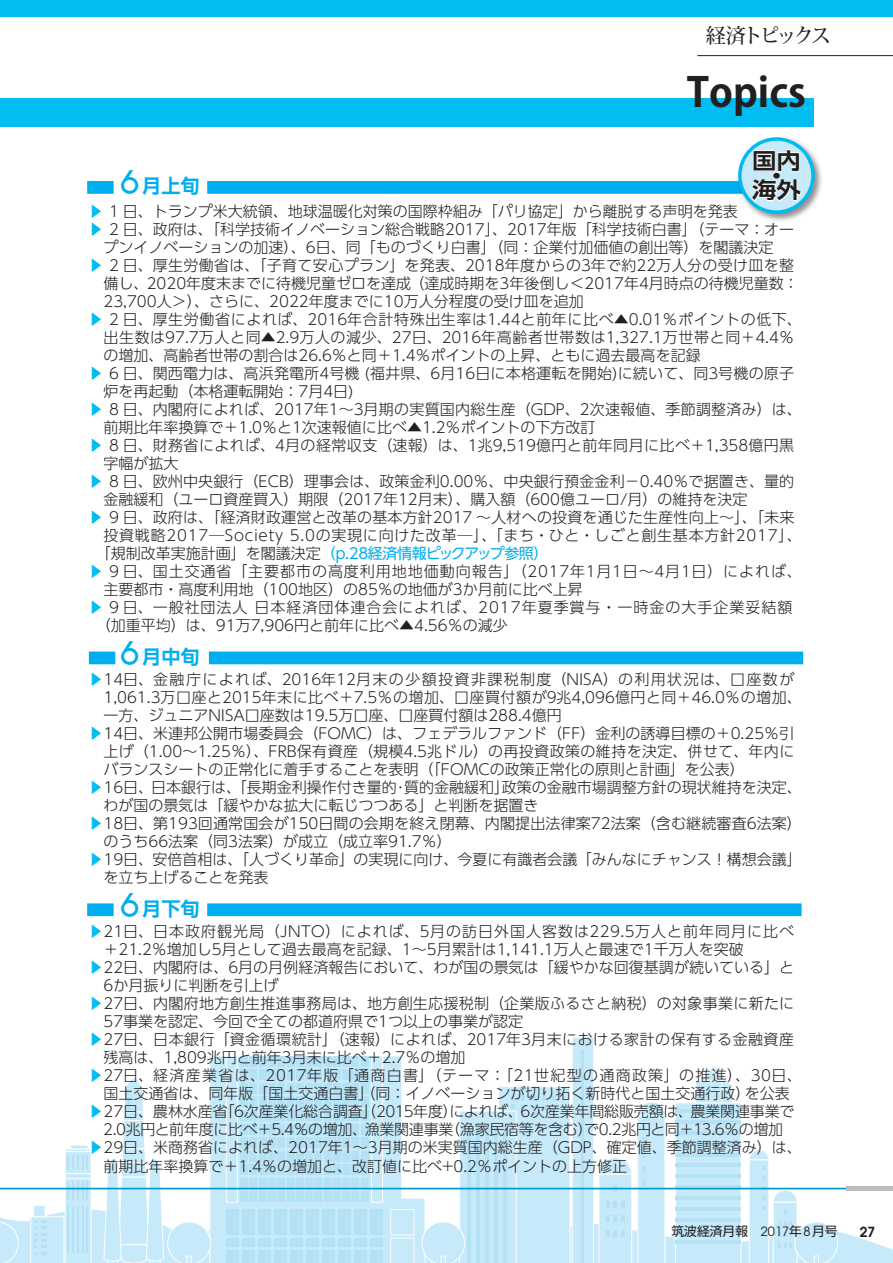
<style>
.page{position:relative;width:893px;height:1263px;background:#fff}
.page>*{position:absolute;margin:0;border:0;box-sizing:border-box;transform-origin:0 0}
.t1{font:700 40.35px "Koz Go Pro";color:#231f20}
.t2{font:700 22.05px "UD Shin Go Pro De";color:#231f20;scale:1.11 1}
.t3{font:500 20.25px "Koz Min Pro";letter-spacing:-.155em;color:#231f20}
.t4{font:700 19.2px "UD Shin Go Pro De";color:#00aeef}
.t5{font:300 15px "UD Shin Go Pro";color:#231f20}
.t6{font:300 15px "UD Shin Go Pro";letter-spacing:.065em;color:#231f20}
.t7{font:300 15px "UD Shin Go Pro";letter-spacing:.04em;color:#231f20}
.t8{font:300 15px "UD Shin Go Pro";letter-spacing:.035em;color:#231f20}
.t9{font:300 15px "UD Shin Go Pro";letter-spacing:.03em;color:#231f20}
.t10{font:300 15px "UD Shin Go Pro";letter-spacing:-.02em;color:#231f20}
.t11{font:300 15px "UD Shin Go Pro";letter-spacing:.05em;color:#231f20}
.t12{font:300 15px "UD Shin Go Pro";letter-spacing:.085em;color:#231f20}
.t13{font:300 15px "UD Shin Go Pro";letter-spacing:.025em;color:#231f20}
.t14{font:300 15px "UD Shin Go Pro";letter-spacing:.095em;color:#231f20}
.t15{font:300 15px "UD Shin Go Pro";letter-spacing:.02em;color:#231f20}
.t16{font:15px "UD Shin Go Pro";letter-spacing:-.025em;color:#00aeef}
.t17{font:700 13.8px "Avian";color:#231f20}
.t18{font:12.75px "UD Shin Go Pro";color:#231f20}
.s1{font-family:"Businko";font-weight:400;font-size:31.95px}
.s2{color:#01bdf2}
.s3{font-weight:300;color:#231f20}
.s4{font-family:"Avian"}
</style>
<div class="page">
<svg style="left:0;top:1187px;width:893px;height:76px"></svg>
<svg style="left:72px;top:1147px;width:14px;height:2px"></svg>
<div style="left:70px;top:1145px;width:18px;height:20px;border:1px solid #fff"></div>
<svg style="left:0;top:1221px;width:19px;height:42px"></svg>
<svg style="left:30px;top:1149px;width:61px;height:114px"></svg>
<hr style="left:67px;top:1206px;width:2px;height:47px;background:#b5e1f5">
<hr style="left:72px;top:1206px;width:2px;height:47px;background:#b5e1f5">
<hr style="left:77px;top:1206px;width:1px;height:47px;background:#b5e1f5">
<hr style="left:82px;top:1206px;width:1px;height:47px;background:#b5e1f5">
<hr style="left:87px;top:1206px;width:1px;height:47px;background:#b5e1f5">
<svg style="left:103px;top:1037px;width:563px;height:226px"></svg>
<svg style="left:675px;top:1066px;width:66px;height:197px"></svg>
<svg style="left:748px;top:1150px;width:90px;height:113px"></svg>
<div style="left:0;top:98px;width:814px;height:29px;background:#01bdf2"></div>
<svg style="left:87px;top:903px;width:714px;height:13px"></svg>
<img style="left:757px;top:157px;width:65px;height:64px">
<svg style="left:87px;top:137px;width:728px;height:77px"></svg>
<svg style="left:89px;top:651px;width:714px;height:13px"></svg>
<hr style="left:0;top:1188px;width:893px;height:1px;background:#0099d1">
<div style="left:846px;top:1186px;width:47px;height:5px;background:#bcbdc0"></div>
<div style="left:0;top:0;width:893px;height:17px;background:#01bdf2"></div>
<hr style="left:697px;top:55px;width:196px;height:1px;background:#231f20">
<h3 class="t3" style="left:706px;top:21px;width:127px">経済トピックス</h3>
<h1 class="t1" style="left:687px;top:66px;width:121px">Topics</h1>
<h2 class="t2" style="left:752px;top:142px;width:46px">国内</h2>
<h2 class="t2" style="left:764px;top:157px;width:24px">・</h2>
<p class="t4" style="left:120px;top:171px;width:81px"><span class="s1">6</span> 月上旬</p>
<h2 class="t2" style="left:752px;top:172px;width:46px">海外</h2>
<p class="t5" style="left:88px;top:199px;width:651px"><span class="s2">▶</span> 1 日、トランプ米大統領、地球温暖化対策の国際枠組み「パリ協定」から離脱する声明を発表</p>
<p class="t5" style="left:88px;top:217px;width:707px"><span class="s2">▶</span> 2 日、政府は、「科学技術イノベーション総合戦略2017」、2017年版「科学技術白書」（テーマ：オー</p>
<p class="t5" style="left:103px;top:235px;width:671px">プンイノベーションの加速）、6日、同「ものづくり白書」（同：企業付加価値の創出等）を閣議決定</p>
<p class="t13" style="left:88px;top:253px;width:707px"><span class="s2">▶</span> 2 日、厚生労働省は、「子育て安心プラン」を発表、2018年度からの3年で約22万人分の受け皿を整</p>
<p class="t5" style="left:103px;top:271px;width:697px">備し、2020年度末までに待機児童ゼロを達成（達成時期を3年後倒し＜2017年4月時点の待機児童数：</p>
<p class="t5" style="left:103px;top:289px;width:482px">23,700人＞）、さらに、2022年度までに10万人分程度の受け皿を追加</p>
<p class="t7" style="left:88px;top:307px;width:715px"><span class="s2">▶</span> 2 日、厚生労働省によれば、2016年合計特殊出生率は1.44と前年に比べ▲0.01％ポイントの低下、</p>
<p class="t7" style="left:103px;top:325px;width:692px">出生数は97.7万人と同▲2.9万人の減少、27日、2016年高齢者世帯数は1,327.1万世帯と同＋4.4％</p>
<p class="t5" style="left:103px;top:343px;width:599px">の増加、高齢者世帯の割合は26.6％と同＋1.4％ポイントの上昇、ともに過去最高を記録</p>
<p class="t5" style="left:88px;top:361px;width:707px"><span class="s2">▶</span> 6 日、関西電力は、高浜発電所4号機 (福井県、6月16日に本格運転を開始)に続いて、同3号機の原子</p>
<p class="t5" style="left:103px;top:379px;width:252px">炉を再起動（本格運転開始：7月4日)</p>
<p class="t5" style="left:88px;top:397px;width:715px"><span class="s2">▶</span> 8 日、内閣府によれば、2017年1～3月期の実質国内総生産（GDP、2次速報値、季節調整済み）は、</p>
<p class="t5" style="left:103px;top:415px;width:494px">前期比年率換算で＋1.0％と1次速報値に比べ▲1.2％ポイントの下方改訂</p>
<p class="t9" style="left:88px;top:433px;width:707px"><span class="s2">▶</span> 8 日、財務省によれば、4月の経常収支（速報）は、1兆9,519億円と前年同月に比べ＋1,358億円黒</p>
<p class="t5" style="left:103px;top:451px;width:76px">字幅が拡大</p>
<p class="t5" style="left:88px;top:469px;width:707px"><span class="s2">▶</span> 8 日、欧州中央銀行（ECB）理事会は、政策金利0.00％、中央銀行預金金利－0.40％で据置き、量的</p>
<p class="t5" style="left:103px;top:487px;width:646px">金融緩和（ユーロ資産買入）期限（2017年12月末）、購入額（600億ユーロ/月）の維持を決定</p>
<p class="t5" style="left:88px;top:505px;width:707px"><span class="s2">▶</span> 9 日、政府は、「経済財政運営と改革の基本方針2017 ～人材への投資を通じた生産性向上～」、「未来</p>
<p class="t11" style="left:103px;top:523px;width:700px">投資戦略2017─Society 5.0の実現に向けた改革─」、「まち・ひと・しごと創生基本方針2017」、</p>
<p class="t16" style="left:96px;top:541px;width:454px"><span class="s3">「規制改革実施計画」を閣議決定</span>（ｐ.28経済情報ピックアップ参照）</p>
<p class="t6" style="left:88px;top:559px;width:715px"><span class="s2">▶</span> 9 日、国土交通省「主要都市の高度利用地地価動向報告」（2017年1月1日～4月1日）によれば、</p>
<p class="t5" style="left:103px;top:577px;width:481px">主要都市・高度利用地（100地区）の85％の地価が3か月前に比べ上昇</p>
<p class="t6" style="left:88px;top:595px;width:705px"><span class="s2">▶</span> 9 日、一般社団法人 日本経済団体連合会によれば、2017年夏季賞与・一時金の大手企業妥結額</p>
<p class="t5" style="left:88px;top:613px;width:421px">　（加重平均）は、91万7,906円と前年に比べ▲4.56％の減少</p>
<p class="t14" style="left:88px;top:667px;width:707px"><span class="s2">▶</span>14日、金融庁によれば、2016年12月末の少額投資非課税制度（NISA）の利用状況は、口座数が</p>
<p class="t8" style="left:103px;top:685px;width:700px">1,061.3万口座と2015年末に比べ＋7.5％の増加、口座買付額が9兆4,096億円と同＋46.0％の増加、</p>
<p class="t5" style="left:103px;top:703px;width:460px">一方、ジュニアNISA口座数は19.5万口座、口座買付額は288.4億円</p>
<p class="t5" style="left:88px;top:721px;width:707px"><span class="s2">▶</span>14日、米連邦公開市場委員会（FOMC）は、フェデラルファンド（FF）金利の誘導目標の＋0.25％引</p>
<p class="t9" style="left:103px;top:739px;width:692px">上げ（1.00～1.25％）、FRB保有資産（規模4.5兆ドル）の再投資政策の維持を決定、併せて、年内に</p>
<p class="t5" style="left:103px;top:757px;width:643px">バランスシートの正常化に着手することを表明（「FOMCの政策正常化の原則と計画」を公表）</p>
<p class="t5" style="left:88px;top:775px;width:715px"><span class="s2">▶</span>16日、日本銀行は、「長期金利操作付き量的･質的金融緩和｣政策の金融市場調整方針の現状維持を決定、</p>
<p class="t5" style="left:103px;top:793px;width:436px">わが国の景気は「緩やかな拡大に転じつつある」と判断を据置き</p>
<p class="t5" style="left:88px;top:811px;width:715px"><span class="s2">▶</span>18日、第193回通常国会が150日間の会期を終え閉幕、内閣提出法律案72法案（含む継続審査6法案）</p>
<p class="t5" style="left:103px;top:829px;width:350px">のうち66法案（同3法案）が成立（成立率91.7％）</p>
<p class="t5" style="left:88px;top:847px;width:715px"><span class="s2">▶</span>19日、安倍首相は、「人づくり革命」の実現に向け、今夏に有識者会議「みんなにチャンス！構想会議」</p>
<p class="t5" style="left:103px;top:865px;width:166px">を立ち上げることを発表</p>
<p class="t6" style="left:88px;top:919px;width:707px"><span class="s2">▶</span>21日、日本政府観光局（JNTO）によれば、5月の訪日外国人客数は229.5万人と前年同月に比べ</p>
<p class="t5" style="left:103px;top:937px;width:642px">＋21.2％増加し5月として過去最高を記録、1～5月累計は1,141.1万人と最速で1千万人を突破</p>
<p class="t5" style="left:88px;top:955px;width:707px"><span class="s2">▶</span>22日、内閣府は、6月の月例経済報告において、わが国の景気は「緩やかな回復基調が続いている」と</p>
<p class="t5" style="left:103px;top:973px;width:176px">6か月振りに判断を引上げ</p>
<p class="t15" style="left:88px;top:991px;width:707px"><span class="s2">▶</span>27日、内閣府地方創生推進事務局は、地方創生応援税制（企業版ふるさと納税）の対象事業に新たに</p>
<p class="t5" style="left:103px;top:1009px;width:421px">57事業を認定、今回で全ての都道府県で1つ以上の事業が認定</p>
<p class="t8" style="left:88px;top:1027px;width:707px"><span class="s2">▶</span>27日、日本銀行「資金循環統計」（速報）によれば、2017年3月末における家計の保有する金融資産</p>
<p class="t5" style="left:103px;top:1045px;width:363px">残高は、1,809兆円と前年3月末に比べ＋2.7％の増加</p>
<p class="t12" style="left:88px;top:1063px;width:715px"><span class="s2">▶</span>27日、経済産業省は、2017年版「通商白書」（テーマ：「21世紀型の通商政策」の推進）、30日、</p>
<p class="t5" style="left:103px;top:1081px;width:688px">国土交通省は、同年版「国土交通白書」（同：イノベーションが切り拓く新時代と国土交通行政）を公表</p>
<p class="t5" style="left:88px;top:1099px;width:707px"><span class="s2">▶</span>27日、農林水産省「6次産業化総合調査（2015年度）によれば、6次産業年間総販売額は、農業関連事業で</p>
<p class="t4" style="left:120px;top:641px;width:81px"><span class="s1">6</span> 月中旬</p>
<p class="t4" style="left:120px;top:893px;width:81px"><span class="s1">6</span> 月下旬</p>
<p class="t5" style="left:363px;top:1099px;width:16px">」</p>
<p class="t10" style="left:103px;top:1117px;width:681px">2.0兆円と前年度に比べ＋5.4％の増加、漁業関連事業（漁家民宿等を含む）で0.2兆円と同＋13.6％の増加</p>
<p class="t5" style="left:88px;top:1135px;width:715px"><span class="s2">▶</span>29日、米商務省によれば、2017年1～3月期の米実質国内総生産（GDP、確定値、季節調整済み）は、</p>
<p class="t5" style="left:103px;top:1154px;width:525px">前期比年率換算で＋1.4％の増加と、改訂値に比べ+0.2％ポイントの上方修正</p>
<p class="t18" style="left:671px;top:1221px;width:168px">筑波経済月報　<span class="s4">2017</span>年<span class="s4">8</span>月号</p>
<p class="t17" style="left:860px;top:1222px;width:17px">27</p>
</div>
